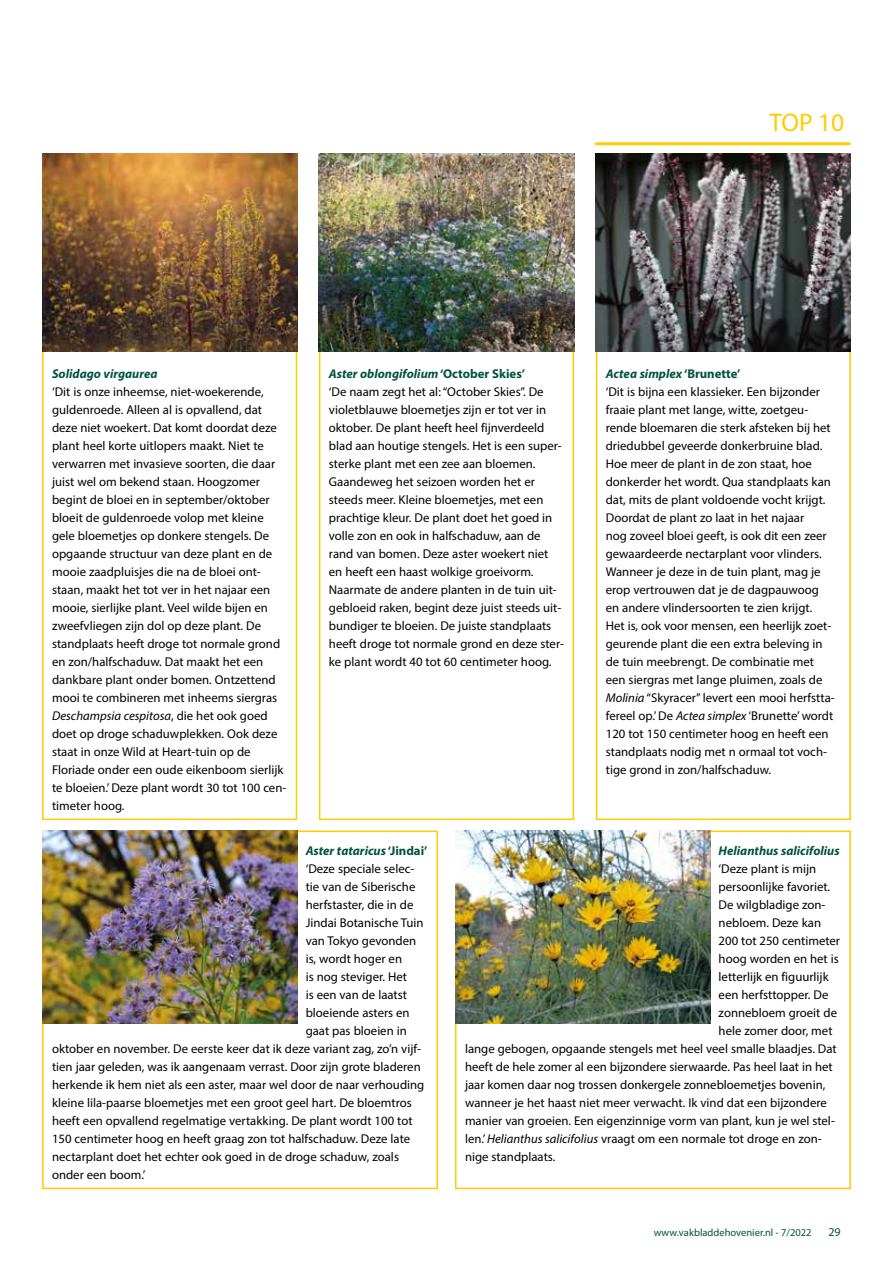
<style>
.page{position:relative;width:893px;height:1263px;background:#fff}
.page>*{position:absolute;margin:0;border:0;box-sizing:border-box;transform-origin:0 0}
.t1{font:25.5px "Myriad Pro";color:#fc0}
.t2{font:12.75px/18px "Myriad Pro";color:#000}
.t3{font:italic 700 12.75px "Myriad Pro";color:#00533d}
.t4{font:12px "Myriad Pro";color:#00533d}
.t5{font:10.5px "Myriad Pro";color:#00533d}
.s1{font-style:italic}
.s2{font-weight:700;font-style:italic;color:#00533d}
.s3{font-weight:700;color:#00533d}
.s4{font-style:normal}
</style>
<div class="page">
<hr style="left:595px;top:142px;width:255px;height:3px;background:#fc0">
<div style="left:42px;top:154px;width:255px;height:666px;border:2px solid #fc0"></div>
<div style="left:42px;top:830px;width:396px;height:359px;border:2px solid #fc0"></div>
<div style="left:455px;top:830px;width:396px;height:359px;border:2px solid #fc0"></div>
<div style="left:319px;top:154px;width:255px;height:666px;border:2px solid #fc0"></div>
<div style="left:596px;top:154px;width:255px;height:666px;border:2px solid #fc0"></div>
<img style="left:42px;top:154px;width:255px;height:197px">
<img style="left:42px;top:830px;width:255px;height:193px">
<img style="left:455px;top:830px;width:255px;height:193px">
<img style="left:319px;top:154px;width:255px;height:197px">
<img style="left:596px;top:154px;width:255px;height:197px">
<h1 class="t1" style="left:769px;top:107px;width:76px">TOP 10</h1>
<p class="t3" style="left:52px;top:365px;width:107px">Solidago virgaurea</p>
<p class="t2" style="left:52px;top:383px;width:236px">‘Dit is onze inheemse, niet-woekerende, guldenroede. Alleen al is opvallend, dat deze niet woekert. Dat komt doordat deze plant heel korte uitlopers maakt. Niet te verwarren met invasieve soorten, die daar juist wel om bekend staan. Hoogzomer begint de bloei en in september/oktober bloeit de guldenroede volop met kleine gele bloemetjes op donkere stengels. De opgaande structuur van deze plant en de mooie zaadpluisjes die na de bloei ont&shy;staan, maakt het tot ver in het najaar een mooie, sierlijke plant. Veel wilde bijen en zweefvliegen zijn dol op deze plant. De standplaats heeft droge tot normale grond en zon/halfschaduw. Dat maakt het een dankbare plant onder bomen. Ontzettend mooi te combineren met inheems siergras <span class="s1">Deschampsia cespitosa</span>, die het ook goed doet op droge schaduwplekken. Ook deze staat in onze Wild at Heart-tuin op de Floriade onder een oude eikenboom sierlijk te bloeien.’ Deze plant wordt 30 tot 100 cen&shy;timeter hoog.</p>
<p class="t2" style="left:329px;top:365px;width:237px"><span class="s2">Aster oblongifolium</span> <span class="s3">‘October Skies’<br></span>‘De naam zegt het al: “October Skies”. De violetblauwe bloemetjes zijn er tot ver in oktober. De plant heeft heel fijnverdeeld blad aan houtige stengels. Het is een super&shy;sterke plant met een zee aan bloemen.<br>Gaandeweg het seizoen worden het er steeds meer. Kleine bloemetjes, met een prachtige kleur. De plant doet het goed in volle zon en ook in halfschaduw, aan de rand van bomen. Deze aster woekert niet en heeft een haast wolkige groeivorm.<br>Naarmate de andere planten in de tuin uit&shy;gebloeid raken, begint deze juist steeds uit&shy;bundiger te bloeien. De juiste standplaats heeft droge tot normale grond en deze ster&shy;ke plant wordt 40 tot 60 centimeter hoog.</p>
<p class="t2" style="left:606px;top:365px;width:230px"><span class="s2">Actea simplex</span> <span class="s3">‘Brunette’<br></span>‘Dit is bijna een klassieker. Een bijzonder fraaie plant met lange, witte, zoetgeu&shy;rende bloemaren die sterk afsteken bij het driedubbel geveerde donkerbruine blad.<br>Hoe meer de plant in de zon staat, hoe donkerder het wordt. Qua standplaats kan dat, mits de plant voldoende vocht krijgt.<br>Doordat de plant zo laat in het najaar<br>nog zoveel bloei geeft, is ook dit een zeer gewaardeerde nectarplant voor vlinders.<br>Wanneer je deze in de tuin plant, mag je erop vertrouwen dat je de dagpauwoog en andere vlindersoorten te zien krijgt.<br>Het is, ook voor mensen, een heerlijk zoet&shy;geurende plant die een extra beleving in de tuin meebrengt. De combinatie met een siergras met lange pluimen, zoals de <span class="s1">Molinia</span> “Skyracer” levert een mooi herfstta&shy;fereel op.’ De <span class="s1">Actea simplex</span> ‘Brunette’ wordt 120 tot 150 centimeter hoog en heeft een standplaats nodig met n ormaal tot voch&shy;tige grond in zon/halfschaduw.</p>
<p class="t3" style="left:306px;top:842px;width:123px">Aster tataricus <span class="s4">‘Jindai’</span></p>
<p class="t2" style="left:306px;top:860px;width:110px">‘Deze speciale selec-</p>
<p class="t2" style="left:306px;top:878px;width:111px">tie van de Siberische</p>
<p class="t2" style="left:306px;top:896px;width:109px">herfstaster, die in de</p>
<p class="t2" style="left:306px;top:914px;width:119px">Jindai Botanische Tuin</p>
<p class="t2" style="left:306px;top:932px;width:112px">van Tokyo gevonden</p>
<p class="t2" style="left:306px;top:950px;width:98px">is, wordt hoger en</p>
<p class="t2" style="left:306px;top:968px;width:103px">is nog steviger. Het</p>
<p class="t2" style="left:306px;top:986px;width:103px">is een van de laatst</p>
<p class="t2" style="left:306px;top:1004px;width:106px">bloeiende asters en</p>
<p class="t2" style="left:306px;top:1022px;width:103px">gaat pas bloeien in</p>
<p class="t2" style="left:52px;top:1040px;width:371px">oktober en november. De eerste keer dat ik deze variant zag, zo’n vijf-</p>
<p class="t2" style="left:52px;top:1058px;width:370px">tien jaar geleden, was ik aangenaam verrast. Door zijn grote bladeren</p>
<p class="t2" style="left:52px;top:1076px;width:374px">herkende ik hem niet als een aster, maar wel door de naar verhouding</p>
<p class="t2" style="left:52px;top:1094px;width:361px">kleine lila-paarse bloemetjes met een groot geel hart. De bloemtros</p>
<p class="t2" style="left:52px;top:1112px;width:362px">heeft een opvallend regelmatige vertakking. De plant wordt 100 tot</p>
<p class="t2" style="left:52px;top:1130px;width:360px">150 centimeter hoog en heeft graag zon tot halfschaduw. Deze late</p>
<p class="t2" style="left:52px;top:1148px;width:348px">nectarplant doet het echter ook goed in de droge schaduw, zoals</p>
<p class="t2" style="left:52px;top:1166px;width:95px">onder een boom.’</p>
<p class="t3" style="left:719px;top:842px;width:123px">Helianthus salicifolius</p>
<p class="t2" style="left:719px;top:860px;width:99px">‘Deze plant is mijn</p>
<p class="t2" style="left:719px;top:878px;width:113px">persoonlijke favoriet.</p>
<p class="t2" style="left:719px;top:896px;width:108px">De wilgbladige zon-</p>
<p class="t2" style="left:719px;top:914px;width:104px">nebloem. Deze kan</p>
<p class="t2" style="left:719px;top:932px;width:123px">200 tot 250 centimeter</p>
<p class="t2" style="left:719px;top:950px;width:122px">hoog worden en het is</p>
<p class="t2" style="left:719px;top:968px;width:112px">letterlijk en figuurlijk</p>
<p class="t2" style="left:719px;top:986px;width:111px">een herfsttopper. De</p>
<p class="t2" style="left:719px;top:1004px;width:120px">zonnebloem groeit de</p>
<p class="t2" style="left:719px;top:1022px;width:115px">hele zomer door, met</p>
<p class="t2" style="left:465px;top:1040px;width:373px">lange gebogen, opgaande stengels met heel veel smalle blaadjes. Dat</p>
<p class="t2" style="left:465px;top:1058px;width:369px">heeft de hele zomer al een bijzondere sierwaarde. Pas heel laat in het</p>
<p class="t2" style="left:465px;top:1076px;width:362px">jaar komen daar nog trossen donkergele zonnebloemetjes bovenin,</p>
<p class="t2" style="left:465px;top:1094px;width:363px">wanneer je het haast niet meer verwacht. Ik vind dat een bijzondere</p>
<p class="t2" style="left:465px;top:1112px;width:371px">manier van groeien. Een eigenzinnige vorm van plant, kun je wel stel-</p>
<p class="t2" style="left:465px;top:1130px;width:358px">len.’ <span class="s1">Helianthus salicifolius</span> vraagt om een normale tot droge en zon-</p>
<p class="t2" style="left:465px;top:1148px;width:92px">nige standplaats.</p>
<p class="t5" style="left:654px;top:1226px;width:159px">www.vakbladdehovenier.nl - 7/2022</p>
<p class="t4" style="left:828px;top:1224px;width:14px">29</p>
</div>
